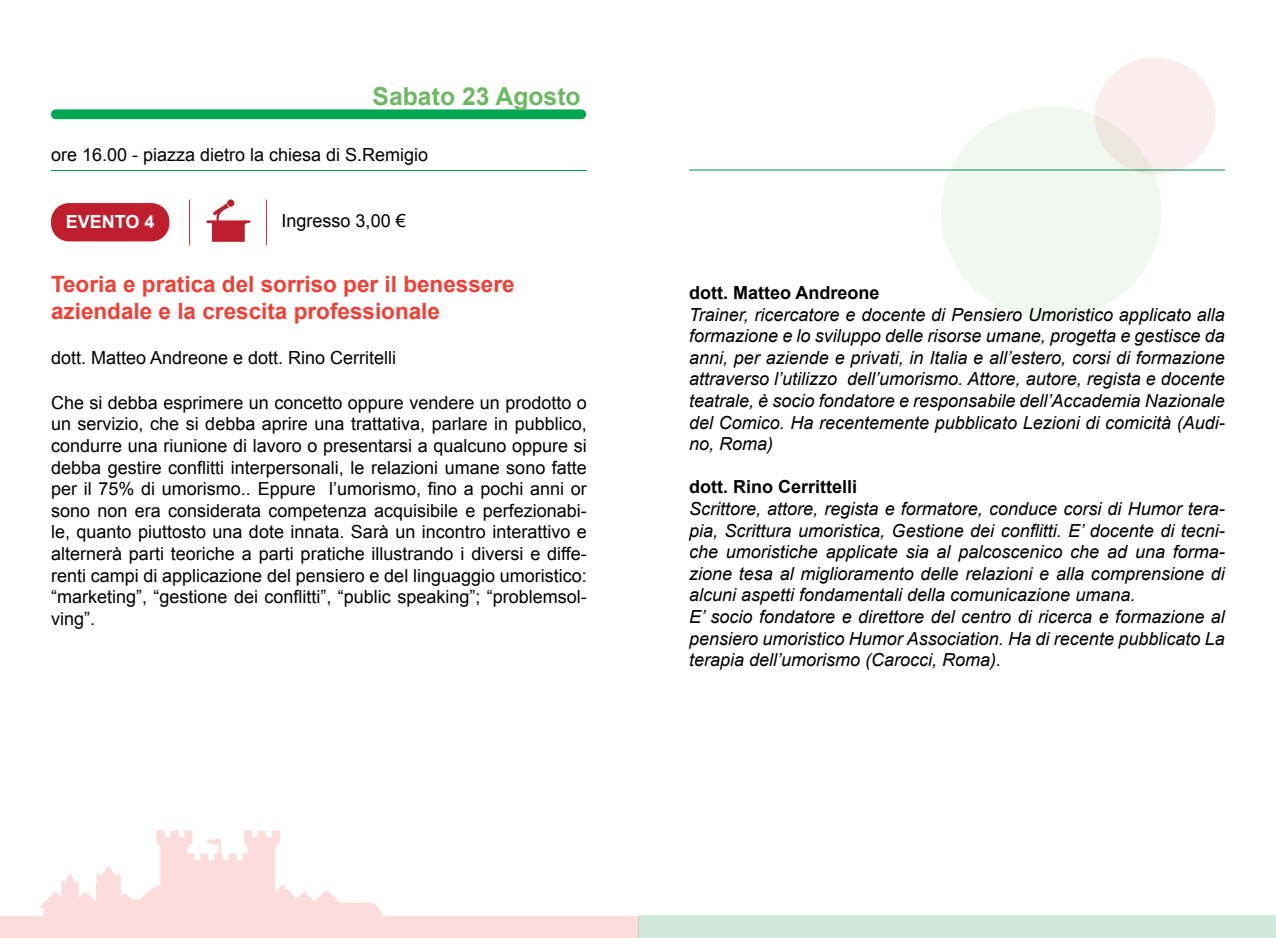
<style>
.page{position:relative;width:1276px;height:938px;background:#fff}
.page>*{position:absolute;margin:0;border:0;box-sizing:border-box;transform-origin:0 0}
.t1{font:700 24.75px "Arial";color:#6db863}
.t2{font:700 22.5px/27px "Arial";color:#ef4036}
.t3{font:italic 18px/21.6px "Arial";color:#000;text-align:justify}
.t4{font:18px/21.6px "Arial";color:#000;text-align:justify}
.t5{font:700 18px "Arial";color:#000}
.t6{font:700 18px "Arial";color:#fff}
</style>
<div class="page">
<div style="left:941px;top:106px;width:220px;height:213px;background:#f0f8f0;border-radius:50%"></div>
<div style="left:1094px;top:57px;width:121px;height:117px;background:linear-gradient(to right,#f4eae8,#fcedef);border-radius:50%"></div>
<svg style="left:39px;top:830px;width:343px;height:86px"></svg>
<div style="left:165px;top:846px;width:15px;height:27px;background:#fcdddb"></div>
<div style="left:251px;top:846px;width:15px;height:27px;background:#fcdddb"></div>
<div style="left:191px;top:865px;width:46px;height:33px;background:#fcdddb"></div>
<div style="left:0;top:916px;width:638px;height:22px;background:#fcdddb"></div>
<div style="left:638px;top:915px;width:638px;height:23px;background:#cfeadb"></div>
<hr style="left:51px;top:170px;width:536px;height:1px;background:#009444">
<div style="left:51px;top:203px;width:118px;height:38px;background:#be1e2d;border-radius:18px"></div>
<hr style="left:189px;top:199px;width:1px;height:46px;background:#d2232a">
<hr style="left:266px;top:199px;width:1px;height:46px;background:#d2232a">
<hr style="left:689px;top:170px;width:536px;height:1px;background:#009444">
<svg style="left:207px;top:203px;width:43px;height:39px"></svg>
<svg style="left:227px;top:199px;width:8px;height:8px"></svg>
<div style="left:51px;top:109px;width:535px;height:10px;background:#00a651;border-radius:5px"></div>
<h1 class="t1" style="left:372px;top:79px;width:210px">Sabato 23 Agosto</h1>
<p class="t4" style="left:51px;top:144px;width:379px">ore 16.00 - piazza dietro la chiesa di S.Remigio</p>
<p class="t6" style="left:66px;top:210px;width:90px">EVENTO 4</p>
<p class="t4" style="left:282px;top:210px;width:126px">Ingresso 3,00 €</p>
<p class="t2" style="left:51px;top:272px;width:465px">Teoria e pratica del sorriso per il benessere aziendale e la crescita professionale</p>
<p class="t4" style="left:51px;top:347px;width:347px">dott. Matteo Andreone e dott. Rino Cerritelli</p>
<p class="t4" style="left:51px;top:392px;width:537px">Che si debba esprimere un concetto oppure vendere un prodotto o un servizio, che si debba aprire una trattativa, parlare in pubblico, condurre una riunione di lavoro o presentarsi a qualcuno oppure si debba gestire conflitti interpersonali, le relazioni umane sono fatte per il 75% di umorismo.. Eppure l’umorismo, fino a pochi anni or sono non era considerata competenza acquisibile e perfezionabi&shy;le, quanto piuttosto una dote innata. Sarà un incontro interattivo e alternerà parti teoriche a parti pratiche illustrando i diversi e diffe&shy;renti campi di applicazione del pensiero e del linguaggio umoristico: “marketing”, “gestione dei conflitti”, “public speaking”; “problemsol&shy;ving”.</p>
<p class="t5" style="left:689px;top:280px;width:192px">dott. Matteo Andreone</p>
<p class="t3" style="left:689px;top:303px;width:537px">Trainer, ricercatore e docente di Pensiero Umoristico applicato alla formazione e lo sviluppo delle risorse umane, progetta e gestisce da anni, per aziende e privati, in Italia e all’estero, corsi di formazione attraverso l’utilizzo dell’umorismo. Attore, autore, regista e docente teatrale, è socio fondatore e responsabile dell’Accademia Nazionale del Comico. Ha recentemente pubblicato Lezioni di comicità (Audi&shy;no, Roma)</p>
<p class="t5" style="left:689px;top:475px;width:170px">dott. Rino Cerrittelli</p>
<p class="t3" style="left:689px;top:498px;width:537px;text-align:left">Scrittore, attore, regista e formatore, conduce corsi di Humor tera&shy;pia, Scrittura umoristica, Gestione dei conflitti. E’ docente di tecni&shy;che umoristiche applicate sia al palcoscenico che ad una forma&shy;zione tesa al miglioramento delle relazioni e alla comprensione di alcuni aspetti fondamentali della comunicazione umana.<br>E’ socio fondatore e direttore del centro di ricerca e formazione al pensiero umoristico Humor Association. Ha di recente pubblicato La terapia dell’umorismo (Carocci, Roma).</p>
</div>
